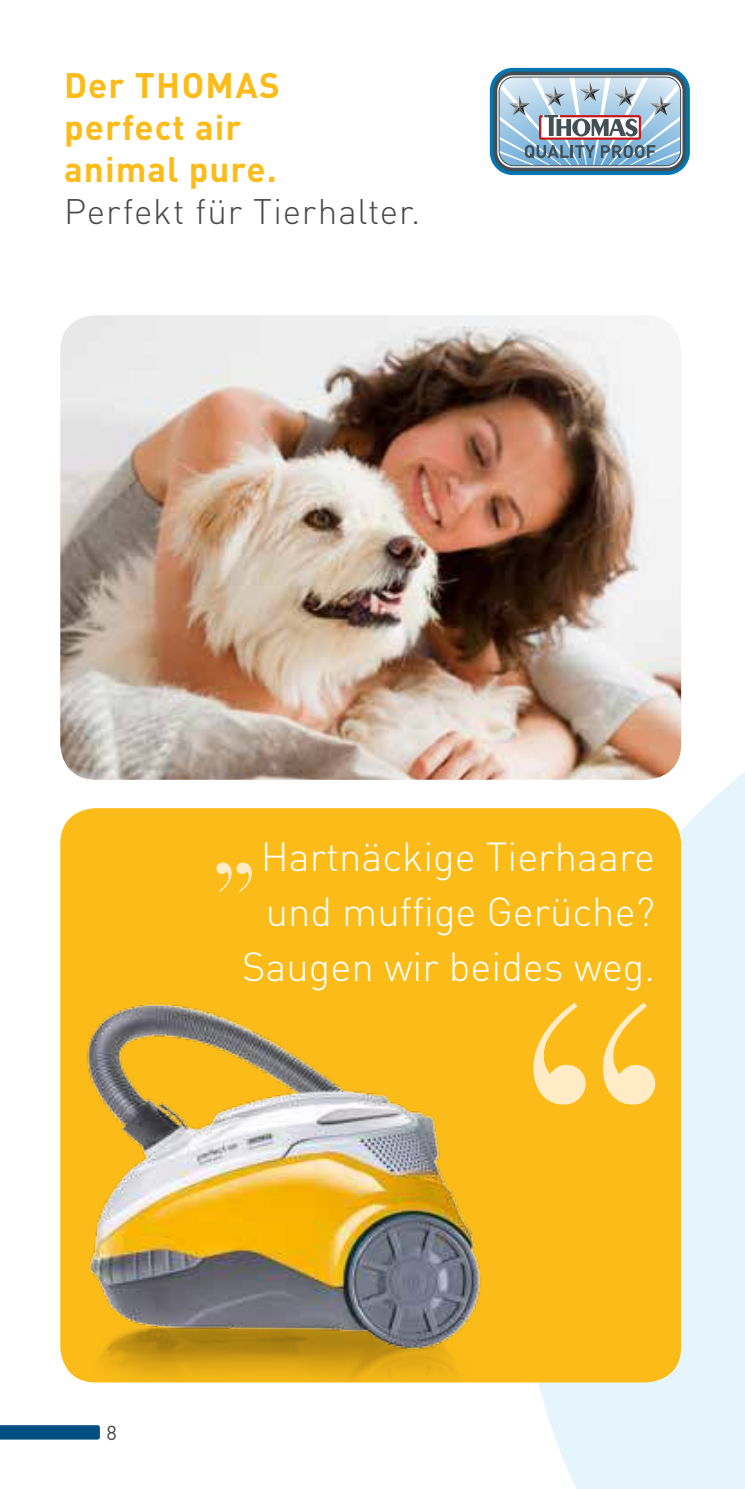
<style>
.page{position:relative;width:745px;height:1489px;background:#fff}
.page>*{position:absolute;margin:0;border:0;box-sizing:border-box;transform-origin:0 0}
.t1{font:300 40px/55px "DIN Pro";color:#fff;text-align:center}
.t2{font:700 35px/42px "DIN Pro";letter-spacing:.03em;color:#fbbc19}
.t3{font:300 35px "DIN Pro";letter-spacing:.02em;color:#494848}
.t4{font:20px "DIN Pro";color:#464645}
</style>
<div class="page">
<svg style="left:514px;top:636px;width:230px;height:852px;fill:#e6f5fc"></svg>
<svg style="left:0;top:1425px;width:100px;height:14px"></svg>
<div style="left:489px;top:68px;width:200px;height:107px;border:4px solid #0076b4;border-radius:21px"></div>
<svg style="left:499px;top:77px;width:181px;height:89px;background:#a4b9cb"></svg>
<div style="left:493px;top:72px;width:192px;height:99px;border:4px solid #434f54;border-radius:17px"></div>
<img style="left:60px;top:315px;width:620px;height:464px">
<div style="left:60px;top:808px;width:620px;height:574px;background:#fbbc19;border-radius:35px"></div>
<svg style="left:216px;top:862px;width:36px;height:30px"></svg>
<svg style="left:533px;top:1002px;width:121px;height:102px"></svg>
<img style="left:60px;top:991px;width:421px;height:391px">
<p class="t2" style="left:64px;top:63px;width:217px">Der THOMAS perfect air animal pure.</p>
<p class="t3" style="left:64px;top:184px;width:357px">Perfekt für Tierhalter.</p>
<p class="t1" style="left:242px;top:825px;width:414px">Hartnäckige Tierhaare und muffige Gerüche?<br>Saugen wir beides weg.</p>
<p class="t4" style="left:106px;top:1419px;width:12px">8</p>
</div>
